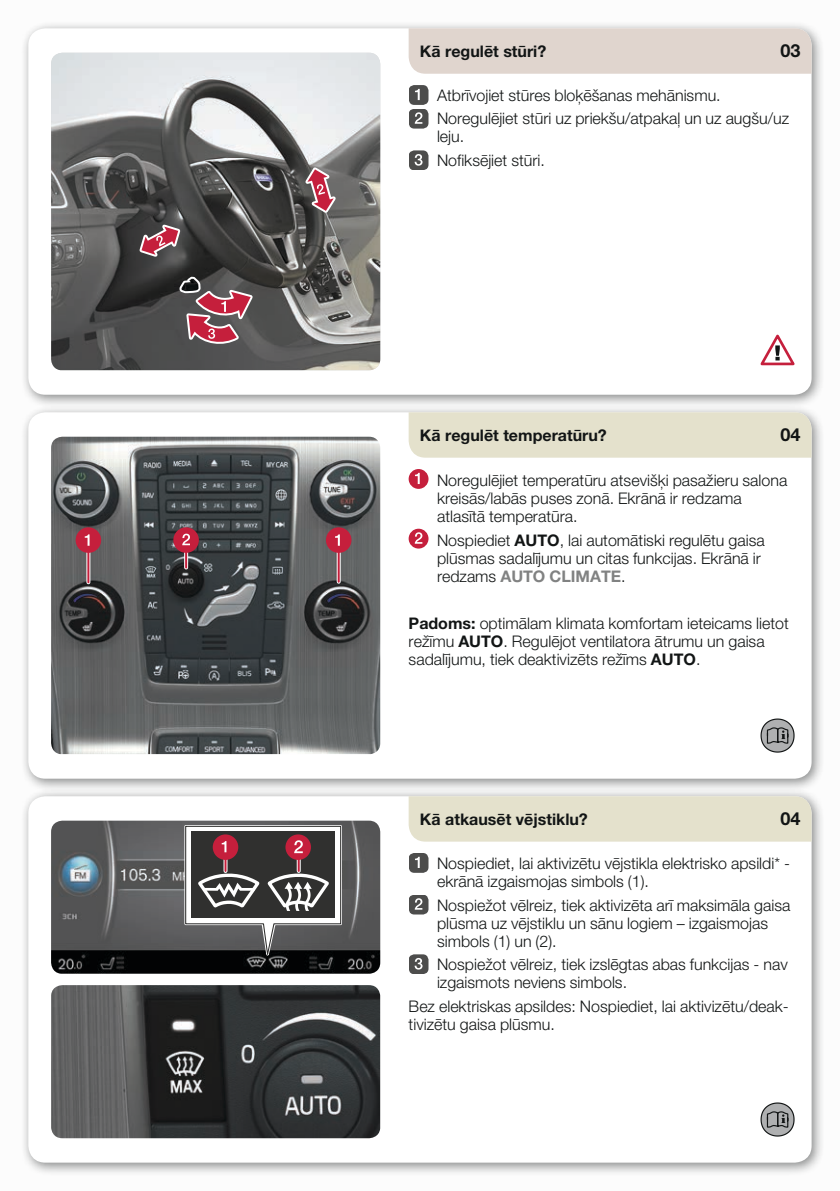
<style>
.page{position:relative;width:840px;height:1191px;background:#fff}
.page>*{position:absolute;margin:0;border:0;box-sizing:border-box;transform-origin:0 0}
.t1{font:700 18px "Helvetica Neue ECG";color:#121515}
.t2{font:300 16px/18px "Helvetica Neue ECG";color:#121515}
.t3{font:700 16px "Helvetica Neue ECG";color:#121515}
.s1{font-weight:700}
.s2{font-weight:700;color:#818282}
</style>
<div class="page">
<div style="left:0;top:0;width:839px;height:1191px;background:#f6f6f6"></div>
<div style="left:20px;top:20px;width:804px;height:388px;background:#121515;opacity:.5"></div>
<div style="left:28px;top:28px;width:783px;height:367px;background:#fff;border-radius:17px"></div>
<div style="left:20px;top:404px;width:804px;height:388px;background:#121515;opacity:.5"></div>
<div style="left:28px;top:412px;width:783px;height:366px;background:#fff;border-radius:17px"></div>
<div style="left:20px;top:788px;width:804px;height:388px;background:#121515;opacity:.5"></div>
<div style="left:28px;top:796px;width:783px;height:366px;background:#fff;border-radius:17px"></div>
<div style="left:408px;top:412px;width:403px;height:46px;background:#e4e1cc"></div>
<img style="left:51px;top:437px;width:329px;height:317px">
<svg style="left:184px;top:553px;width:4px;height:14px"></svg>
<hr style="left:185px;top:542px;width:2px;height:25px;background:#c51f3c">
<div style="left:173px;top:527px;width:26px;height:26px;background:#c51f3c;border-radius:50%"></div>
<svg style="left:182px;top:533px;width:8px;height:12px"></svg>
<svg style="left:86px;top:553px;width:4px;height:29px"></svg>
<hr style="left:87px;top:542px;width:2px;height:40px;background:#c51f3c">
<div style="left:76px;top:527px;width:25px;height:26px;background:#c51f3c;border-radius:50%"></div>
<svg style="left:85px;top:534px;width:4px;height:12px"></svg>
<svg style="left:336px;top:553px;width:4px;height:29px"></svg>
<hr style="left:337px;top:542px;width:2px;height:40px;background:#c51f3c">
<div style="left:326px;top:527px;width:25px;height:26px;background:#c51f3c;border-radius:50%"></div>
<svg style="left:335px;top:534px;width:4px;height:12px"></svg>
<div style="left:408px;top:796px;width:403px;height:45px;background:#e4e1cc"></div>
<img style="left:51px;top:985px;width:329px;height:153px">
<img style="left:51px;top:820px;width:329px;height:153px">
<svg style="left:183px;top:823px;width:160px;height:145px"></svg>
<img style="left:51px;top:53px;width:329px;height:317px">
<svg style="left:136px;top:220px;width:47px;height:42px;background:#7b575e"></svg>
<svg style="left:179px;top:277px;width:77px;height:73px;background:#835b62"></svg>
<svg style="left:299px;top:164px;width:43px;height:52px;background:#856469"></svg>
<div style="left:408px;top:28px;width:403px;height:46px;background:#e0d5ce"></div>
<div style="left:408px;top:469px;width:20px;height:20px;background:#c51f3c;border-radius:50%"></div>
<svg style="left:415px;top:473px;width:4px;height:11px"></svg>
<div style="left:408px;top:529px;width:20px;height:19px;background:#c51f3c;border-radius:50%"></div>
<svg style="left:414px;top:532px;width:8px;height:12px"></svg>
<svg style="left:760px;top:718px;width:34px;height:34px"></svg>
<svg style="left:409px;top:853px;width:19px;height:20px"></svg>
<svg style="left:409px;top:895px;width:19px;height:19px"></svg>
<svg style="left:409px;top:954px;width:19px;height:20px"></svg>
<svg style="left:760px;top:1102px;width:34px;height:34px"></svg>
<svg style="left:409px;top:85px;width:19px;height:44px"></svg>
<svg style="left:409px;top:150px;width:19px;height:20px"></svg>
<svg style="left:760px;top:334px;width:34px;height:31px"></svg>
<p class="t1" style="left:780px;top:40px;width:22px">03</p>
<p class="t3" style="left:420px;top:41px;width:128px">Kā regulēt stūri?</p>
<p class="t2" style="left:437px;top:83px;width:353px;line-height:23.6px">Atbrīvojiet stūres bloķēšanas mehānismu.<br>Noregulējiet stūri uz priekšu/atpakaļ un uz augšu/uz</p>
<p class="t2" style="left:437px;top:125px;width:109px;line-height:23.6px">leju.<br>Nofiksējiet stūri.</p>
<p class="t3" style="left:420px;top:425px;width:188px">Kā regulēt temperatūru?</p>
<p class="t1" style="left:780px;top:423px;width:22px">04</p>
<p class="t2" style="left:437px;top:471px;width:351px">Noregulējiet temperatūru atsevišķi pasažieru salona kreisās/labās puses zonā. Ekrānā ir redzama atlasītā temperatūra.</p>
<p class="t2" style="left:437px;top:531px;width:329px">Nospiediet <span class="s1">AUTO</span>, lai automātiski regulētu gaisa plūsmas sadalījumu un citas funkcijas. Ekrānā ir redzams <span class="s2">AUTO CLIMATE</span>.</p>
<p class="t2" style="left:408px;top:614px;width:381px"><span class="s1">Padoms:</span> optimālam klimata komfortam ieteicams lietot režīmu <span class="s1">AUTO</span>. Regulējot ventilatora ātrumu un gaisa sadalījumu, tiek deaktivizēts režīms <span class="s1">AUTO</span>.</p>
<p class="t3" style="left:420px;top:809px;width:169px">Kā atkausēt vējstiklu?</p>
<p class="t1" style="left:780px;top:807px;width:22px">04</p>
<p class="t2" style="left:437px;top:854px;width:354px">Nospiediet, lai aktivizētu vējstikla elektrisko apsildi* - ekrānā izgaismojas simbols (1).</p>
<p class="t2" style="left:437px;top:896px;width:354px">Nospiežot vēlreiz, tiek aktivizēta arī maksimāla gaisa plūsma uz vējstiklu un sānu logiem – izgaismojas simbols (1) un (2).</p>
<p class="t2" style="left:437px;top:955px;width:352px">Nospiežot vēlreiz, tiek izslēgtas abas funkcijas - nav izgaismots neviens simbols.</p>
<p class="t2" style="left:408px;top:997px;width:381px">Bez elektriskas apsildes: Nospiediet, lai aktivizētu/deak&shy;tivizētu gaisa plūsmu.</p>
</div>
